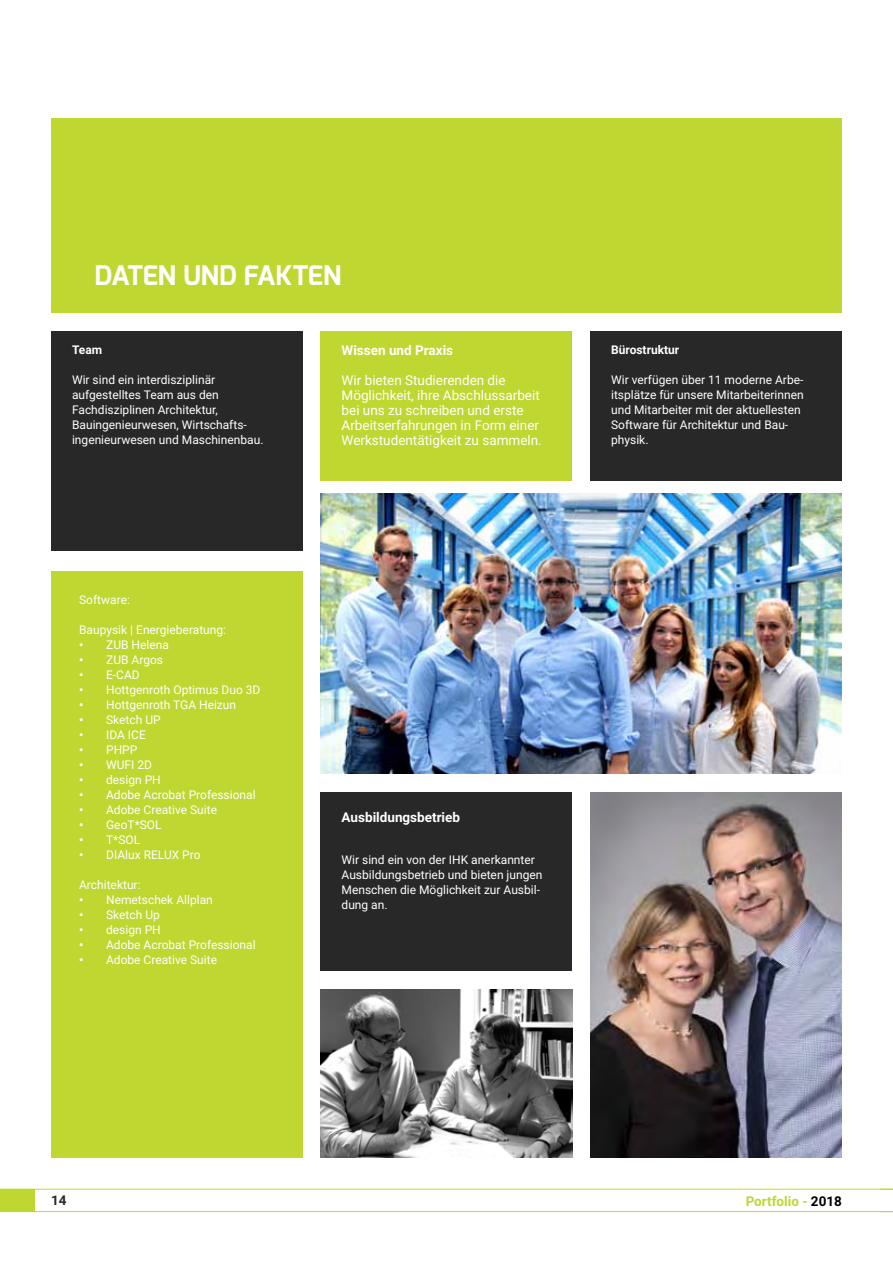
<style>
.page{position:relative;width:893px;height:1263px;background:#fff}
.page>*{position:absolute;margin:0;border:0;box-sizing:border-box;transform-origin:0 0}
.t1{font:700 27px "Exo";color:#fff}
.t2{font:13.5px/15px "Roboto";color:#fff}
.t3{font:700 13.5px "Roboto";color:#fff}
.t4{font:700 13.5px "Roboto";color:#bfd730}
.t5{font:700 13.5px "Roboto";color:#292829}
.t6{font:12px/15px "Roboto";color:#fff}
.t7{font:700 12px "Roboto";color:#fff}
.s1{font-family:"Arial"}
.s2{color:#000}
</style>
<div class="page">
<hr style="left:0;top:1189px;width:893px;height:1px;background:#bfd730">
<hr style="left:0;top:1211px;width:893px;height:1px;background:#bfd730">
<div style="left:0;top:1189px;width:35px;height:22px;background:#bfd730"></div>
<img style="left:590px;top:792px;width:252px;height:366px">
<img style="left:321px;top:989px;width:251px;height:169px">
<img style="left:321px;top:493px;width:521px;height:281px">
<div style="left:51px;top:118px;width:791px;height:195px;background:#bfd730"></div>
<div style="left:321px;top:792px;width:251px;height:179px;background:#292829"></div>
<div style="left:51px;top:331px;width:252px;height:220px;background:#292829"></div>
<div style="left:321px;top:331px;width:251px;height:149px;background:#bfd730"></div>
<div style="left:590px;top:331px;width:252px;height:149px;background:#292829"></div>
<div style="left:51px;top:571px;width:252px;height:587px;background:#bfd730"></div>
<h1 class="t1" style="left:94px;top:258px;width:249px">DATEN UND FAKTEN</h1>
<p class="t7" style="left:72px;top:341px;width:32px">Team</p>
<p class="t6" style="left:72px;top:372px;width:193px">Wir sind ein interdisziplinär aufgestelltes Team aus den<br>Fachdisziplinen Architektur,<br>Bauingenieurwesen, Wirtschafts&shy;ingenieurwesen und Maschinenbau.</p>
<p class="t6" style="left:79px;top:592px;width:52px">Software:</p>
<p class="t6" style="left:79px;top:622px;width:148px">Baupysik | Energieberatung:</p>
<p class="t6" style="left:79px;top:637px;width:91px"><span class="s1">•</span> ZUB Helena</p>
<p class="t6" style="left:79px;top:652px;width:85px"><span class="s1">•</span> ZUB Argos</p>
<p class="t6" style="left:79px;top:667px;width:62px"><span class="s1">•</span> E-CAD</p>
<p class="t6" style="left:79px;top:682px;width:183px"><span class="s1">•</span> Hottgenroth Optimus Duo 3D</p>
<p class="t6" style="left:79px;top:697px;width:158px"><span class="s1">•</span> Hottgenroth TGA Heizun</p>
<p class="t6" style="left:79px;top:712px;width:83px"><span class="s1">•</span> Sketch UP</p>
<p class="t6" style="left:79px;top:727px;width:68px"><span class="s1">•</span> IDA ICE</p>
<p class="t6" style="left:79px;top:742px;width:60px"><span class="s1">•</span> PHPP</p>
<p class="t6" style="left:79px;top:757px;width:74px"><span class="s1">•</span> WUFI 2D</p>
<p class="t6" style="left:79px;top:772px;width:83px"><span class="s1">•</span> design PH</p>
<p class="t6" style="left:79px;top:787px;width:178px"><span class="s1">•</span> Adobe Acrobat Professional</p>
<p class="t6" style="left:79px;top:802px;width:139px"><span class="s1">•</span> Adobe Creative Suite</p>
<p class="t6" style="left:79px;top:817px;width:84px"><span class="s1">•</span> GeoT*SOL</p>
<p class="t6" style="left:79px;top:832px;width:63px"><span class="s1">•</span> T*SOL</p>
<p class="t6" style="left:79px;top:847px;width:123px"><span class="s1">•</span> DIAlux RELUX Pro</p>
<p class="t6" style="left:79px;top:877px;width:63px">Architektur:</p>
<p class="t6" style="left:79px;top:892px;width:135px"><span class="s1">•</span> Nemetschek Allplan</p>
<p class="t6" style="left:79px;top:907px;width:82px"><span class="s1">•</span> Sketch Up</p>
<p class="t6" style="left:79px;top:922px;width:83px"><span class="s1">•</span> design PH</p>
<p class="t6" style="left:79px;top:937px;width:178px"><span class="s1">•</span> Adobe Acrobat Professional</p>
<p class="t6" style="left:79px;top:952px;width:139px"><span class="s1">•</span> Adobe Creative Suite</p>
<p class="t3" style="left:342px;top:341px;width:113px">Wissen und Praxis</p>
<p class="t2" style="left:342px;top:372px;width:202px">Wir bieten Studierenden die<br>Möglichkeit, ihre Abschlussarbeit bei uns zu schreiben und erste<br>Arbeitserfahrungen in Form einer<br>Werkstudentätigkeit zu sammeln.</p>
<p class="t3" style="left:342px;top:808px;width:120px">Ausbildungsbetrieb</p>
<p class="t6" style="left:342px;top:852px;width:202px">Wir sind ein von der IHK anerkannter<br>Ausbildungsbetrieb und bieten jungen<br>Menschen die Möglichkeit zur Ausbil&shy;dung an.</p>
<p class="t7" style="left:611px;top:341px;width:70px">Bürostruktur</p>
<p class="t6" style="left:611px;top:372px;width:194px">Wir verfügen über 11 moderne Arbe&shy;itsplätze für unsere Mitarbeiterinnen und Mitarbeiter mit der aktuellesten<br>Software für Architektur und Bau&shy;physik.</p>
<p class="t5" style="left:51px;top:1191px;width:17px">14</p>
<p class="t4" style="left:746px;top:1191px;width:98px">Portfolio - <span class="s2">2018</span></p>
</div>
